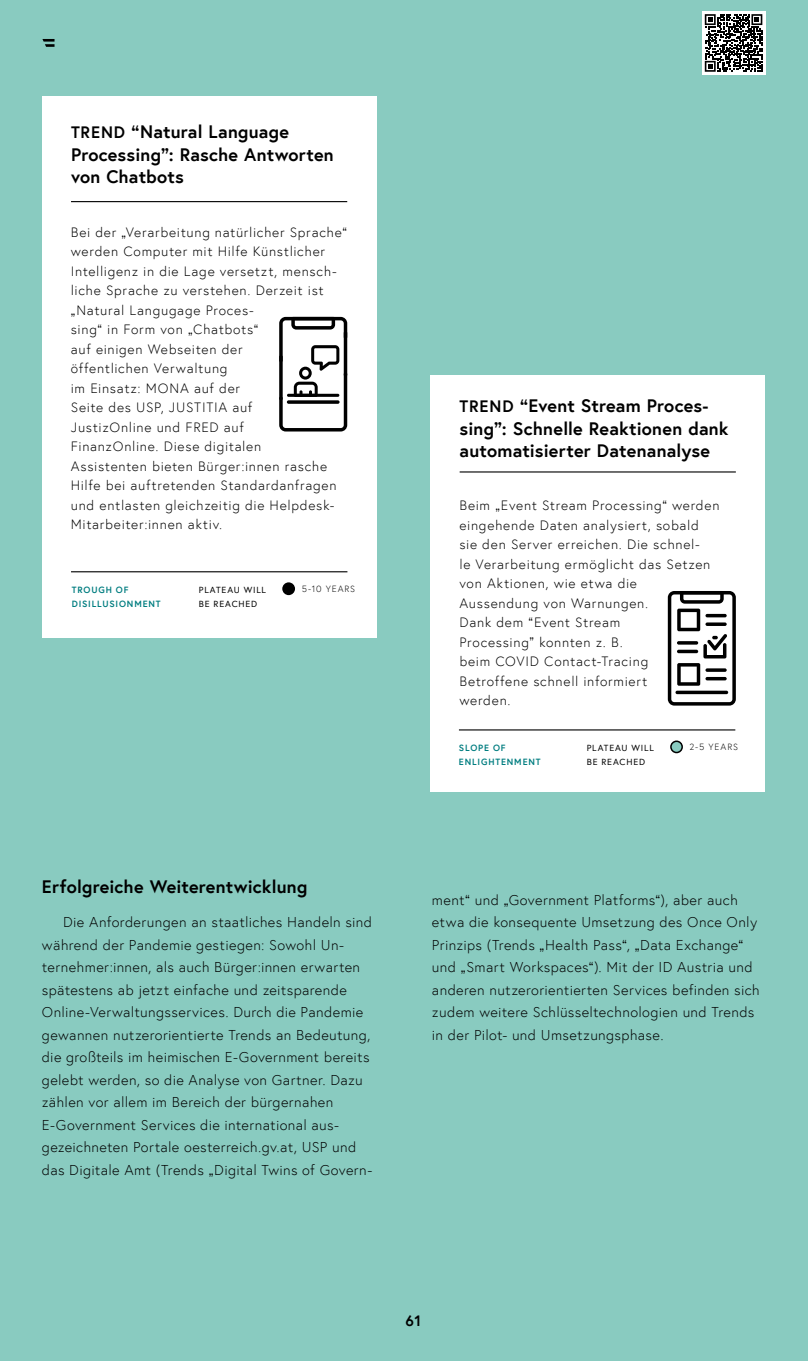
<style>
.page{position:relative;width:808px;height:1361px;background:#89cbc0}
.page>*{position:absolute;margin:0;border:0;box-sizing:border-box;transform-origin:0 0}
.t1{font:700 18px/22.5px "Europa Austria";letter-spacing:.01em;color:#000}
.t2{font:700 15px "Europa Austria";color:#000}
.t3{font:300 14.25px/22.5px "Europa Austria";letter-spacing:.02em;color:#000}
.t4{font:300 13.5px/19.5px "Europa Austria";letter-spacing:.05em;color:#000}
.t5{font:700 9px "Europa Austria";letter-spacing:.095em;color:#007d80}
.t6{font:9px "Europa Austria";letter-spacing:.09em;color:#000}
.t7{font:300 9px "Europa Austria";letter-spacing:.095em;color:#000}
.s1{font-size:16.5px}
</style>
<div class="page">
<svg style="left:42px;top:39px;width:13px;height:8px"></svg>
<div style="left:430px;top:376px;width:335px;height:416px;background:#fff"></div>
<div style="left:42px;top:96px;width:334px;height:541px;background:#fff"></div>
<hr style="left:459px;top:729px;width:276px;height:1px;background:#000">
<hr style="left:71px;top:571px;width:276px;height:1px;background:#000">
<hr style="left:71px;top:201px;width:276px;height:1px;background:#000">
<hr style="left:460px;top:471px;width:276px;height:1px;background:#000">
<div style="left:702px;top:11px;width:63px;height:64px;background:#fff"></div>
<svg style="left:705px;top:14px;width:57px;height:58px"></svg>
<svg style="left:279px;top:317px;width:68px;height:114px"></svg>
<hr style="left:287px;top:394px;width:52px;height:3px;background:#000;border-radius:2px">
<hr style="left:344px;top:331px;width:3px;height:45px;background:#000;border-radius:2px">
<div style="left:282px;top:582px;width:13px;height:13px;background:#000;border-radius:50%"></div>
<svg style="left:668px;top:591px;width:68px;height:114px"></svg>
<div style="left:671px;top:741px;width:11px;height:11px;background:#89cbc0;border-radius:50%"></div>
<div style="left:670px;top:740px;width:13px;height:13px;border:2px solid #000;border-radius:50%"></div>
<h2 class="t1" style="left:71px;top:120px;width:264px"><span class="s1">TREND</span> “Natural Language<br>Processing”: Rasche Antworten von Chatbots</h2>
<p class="t4" style="left:71px;top:222px;width:278px">Bei der „Verarbeitung natürlicher Sprache“ werden Computer mit Hilfe Künstlicher Intelligenz in die Lage versetzt, mensch&shy;liche Sprache zu verstehen. Derzeit ist „Natural Langugage Proces-<br>sing“ in Form von „Chatbots“<br>auf einigen Webseiten der<br>öffentlichen Verwaltung<br>im Einsatz: MONA auf der<br>Seite des USP, JUSTITIA auf<br>JustizOnline und FRED auf<br>FinanzOnline. Diese digitalen<br>Assistenten bieten Bürger:innen rasche Hilfe bei auftretenden Standardanfragen und entlasten gleichzeitig die Helpdesk-Mitarbeiter:innen aktiv.</p>
<p class="t5" style="left:72px;top:584px;width:58px">TROUGH OF</p>
<p class="t6" style="left:199px;top:584px;width:69px">PLATEAU WILL</p>
<p class="t7" style="left:302px;top:583px;width:55px">5-10 YEARS</p>
<p class="t5" style="left:72px;top:597px;width:90px">DISILLUSIONMENT</p>
<p class="t6" style="left:199px;top:598px;width:60px">BE REACHED</p>
<h2 class="t1" style="left:42px;top:875px;width:267px">Erfolgreiche Weiterentwicklung</h2>
<p class="t3" style="left:42px;top:911px;width:332px;text-indent:21px">Die Anforderungen an staatliches Handeln sind während der Pandemie gestiegen: Sowohl Un&shy;ternehmer:innen, als auch Bürger:innen erwarten spätestens ab jetzt einfache und zeitsparende Online-Verwaltungsservices. Durch die Pandemie gewannen nutzerorientierte Trends an Bedeutung, die großteils im heimischen E-Government bereits gelebt werden, so die Analyse von Gartner. Dazu zählen vor allem im Bereich der bürgernahen E-Government Services die international aus&shy;gezeichneten Portale oesterreich.gv.at, USP und das Digitale Amt (Trends „Digital Twins of Govern-</p>
<h2 class="t1" style="left:460px;top:394px;width:270px"><span class="s1">TREND</span> “Event Stream Proces&shy;sing”: Schnelle Reaktionen dank automatisierter Datenanalyse</h2>
<p class="t4" style="left:459px;top:495px;width:262px">Beim „Event Stream Processing“ werden eingehende Daten analysiert, sobald sie den Server erreichen. Die schnel-<br>le Verarbeitung ermöglicht das Setzen von Aktionen, wie etwa die<br>Aussendung von Warnungen.<br>Dank dem “Event Stream<br>Processing” konnten z. B.<br>beim COVID Contact-Tracing<br>Betroffene schnell informiert<br>werden.</p>
<p class="t5" style="left:459px;top:742px;width:48px">SLOPE OF</p>
<p class="t6" style="left:587px;top:742px;width:69px">PLATEAU WILL</p>
<p class="t7" style="left:689px;top:741px;width:50px">2-5 YEARS</p>
<p class="t5" style="left:459px;top:755px;width:83px">ENLIGHTENMENT</p>
<p class="t6" style="left:587px;top:756px;width:60px">BE REACHED</p>
<p class="t3" style="left:432px;top:888px;width:329px">ment“ und „Government Platforms“), aber auch etwa die konsequente Umsetzung des Once Only Prinzips (Trends „Health Pass“, „Data Exchange“ und „Smart Workspaces“). Mit der ID Austria und anderen nutzerorientierten Services befinden sich zudem weitere Schlüsseltechnologien und Trends in der Pilot- und Umsetzungsphase.</p>
<p class="t2" style="left:406px;top:1310px;width:17px">61</p>
</div>
